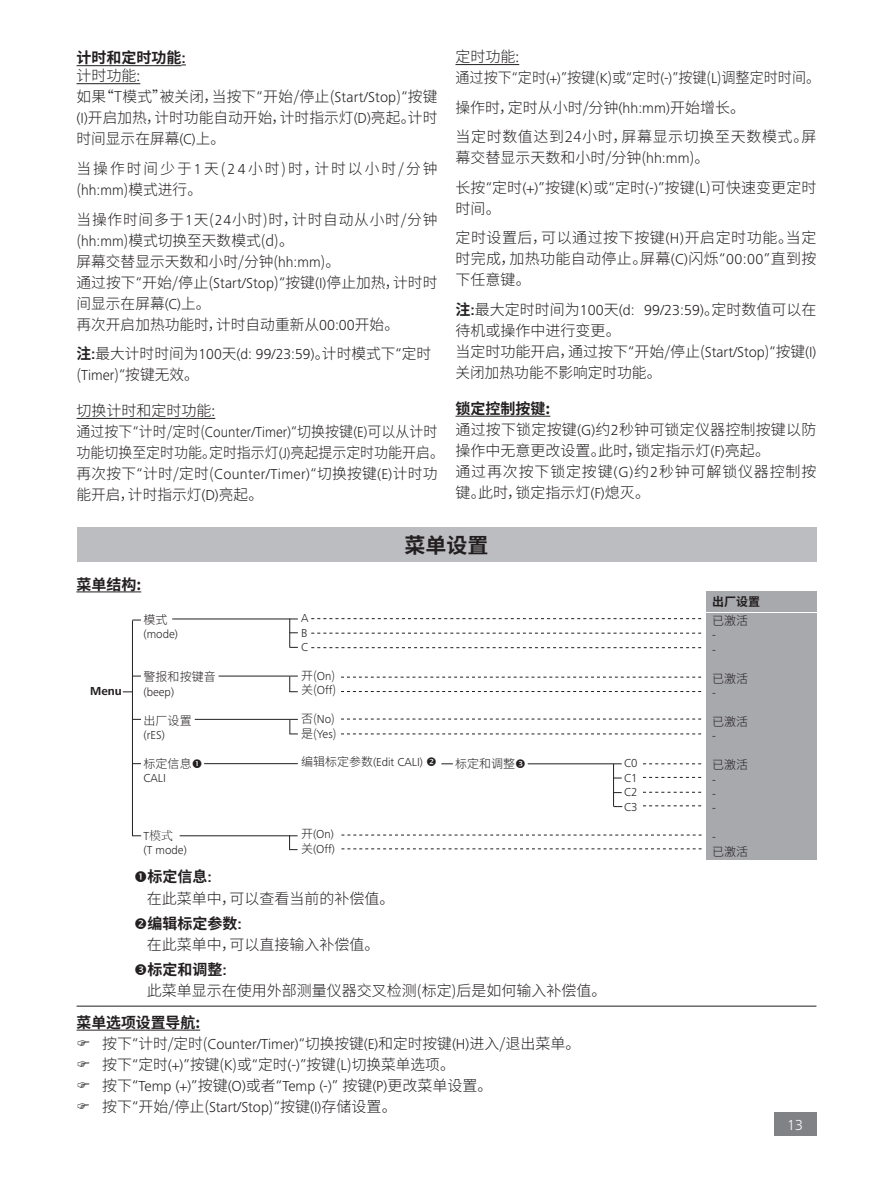
<style>
.page{position:relative;width:893px;height:1187px;background:#fff}
.page>*{position:absolute;margin:0;border:0;box-sizing:border-box;transform-origin:0 0}
.t1{font:700 21px "Source Han Sans CN";color:#231f20}
.t2{font:300 15px/21px "Source Han Sans CN";color:#231f20}
.t3{font:300 15px/29.5px "Source Han Sans CN";letter-spacing:.04em;color:#231f20}
.t4{font:300 15px "Frutiger Next IKA";color:#231f20}
.t5{font:300 15px/21px "Source Han Sans CN";letter-spacing:.14em;color:#231f20}
.t6{font:300 15px "Frutiger Next IKA";letter-spacing:.025em;color:#231f20}
.t7{font:300 15px/21px "Source Han Sans CN";letter-spacing:.025em;color:#231f20}
.t8{font:300 15px/29.5px "Source Han Sans CN";letter-spacing:.035em;color:#231f20}
.t9{font:700 15px/18px "Source Han Sans CN";color:#231f20}
.t10{font:300 15px "Frutiger Next IKA";color:#fff}
.t11{font:300 12px/14.4px "Frutiger Next IKA";color:#231f20}
.t12{font:300 12px/14.4px "Source Han Sans CN";color:#231f20}
.t13{font:700 12px "Frutiger Next IKA";color:#231f20}
.t14{font:700 12px "Source Han Sans CN";color:#231f20}
.t15{font:300 12px "Adobe Song Std";color:#231f20}
.s1{font-family:"Frutiger Next IKA"}
.s2{font-weight:300}
.s3{font-weight:700}
.s4{font-family:"Frutiger Next IKA";font-weight:700}
.s5{font-family:"Source Han Sans CN"}
</style>
<div class="page">
<div style="left:774px;top:1112px;width:42px;height:23px;background:#808285"></div>
<hr style="left:76px;top:591px;width:65px;height:1px;background:#231f20">
<hr style="left:77px;top:1005px;width:739px;height:1px;background:#231f20">
<hr style="left:77px;top:1029px;width:123px;height:1px;background:#231f20">
<hr style="left:77px;top:65px;width:105px;height:1px;background:#231f20">
<hr style="left:77px;top:83px;width:63px;height:1px;background:#231f20">
<hr style="left:77px;top:418px;width:138px;height:1px;background:#231f20">
<hr style="left:455px;top:416px;width:95px;height:1px;background:#231f20">
<hr style="left:455px;top:64px;width:64px;height:1px;background:#231f20">
<div style="left:77px;top:527px;width:739px;height:34px;background:#bcbdc0"></div>
<div style="left:706px;top:591px;width:110px;height:20px;background:#a8a9ad"></div>
<hr style="left:172px;top:618px;width:126px;height:1px;background:#231f20">
<svg style="left:289px;top:618px;width:9px;height:30px"></svg>
<hr style="left:219px;top:675px;width:79px;height:1px;background:#231f20">
<svg style="left:289px;top:676px;width:9px;height:16px"></svg>
<hr style="left:195px;top:719px;width:103px;height:1px;background:#231f20">
<svg style="left:311px;top:618px;width:390px;height:1px"></svg>
<svg style="left:311px;top:632px;width:390px;height:1px"></svg>
<svg style="left:311px;top:647px;width:390px;height:1px"></svg>
<svg style="left:341px;top:676px;width:360px;height:1px"></svg>
<svg style="left:341px;top:691px;width:360px;height:1px"></svg>
<svg style="left:341px;top:718px;width:360px;height:1px"></svg>
<svg style="left:341px;top:733px;width:360px;height:1px"></svg>
<svg style="left:643px;top:763px;width:58px;height:1px"></svg>
<svg style="left:643px;top:791px;width:58px;height:1px"></svg>
<svg style="left:643px;top:777px;width:58px;height:1px"></svg>
<svg style="left:643px;top:805px;width:58px;height:1px"></svg>
<svg style="left:289px;top:719px;width:9px;height:15px"></svg>
<hr style="left:204px;top:763px;width:94px;height:1px;background:#231f20">
<hr style="left:132px;top:620px;width:1px;height:216px;background:#231f20">
<hr style="left:528px;top:763px;width:94px;height:1px;background:#231f20">
<div style="left:706px;top:613px;width:110px;height:246px;background:#a8a9ad"></div>
<hr style="left:613px;top:763px;width:1px;height:43px;background:#231f20">
<hr style="left:180px;top:835px;width:118px;height:1px;background:#231f20">
<svg style="left:289px;top:835px;width:9px;height:15px"></svg>
<svg style="left:341px;top:848px;width:361px;height:1px"></svg>
<svg style="left:341px;top:834px;width:361px;height:1px"></svg>
<svg style="left:441px;top:763px;width:12px;height:2px"></svg>
<p class="t9" style="left:77px;top:49px;width:111px">计时和定时功能<span class="s1">:</span><span class="s2">计时功能:</span></p>
<p class="t2" style="left:77px;top:87px;width:362px;text-align:justify">如果“T模式”被关闭，当按下<span class="s1">“</span>开始/停止(<span class="s1">Start/Stop</span>)<span class="s1">“</span>按键<span class="s1">(I)</span>开启加热，计时功能自动开始，计时指示灯<span class="s1">(D)</span>亮起。计时时间显示在屏幕<span class="s1">(C)</span>上。</p>
<p class="t5" style="left:77px;top:158px;width:362px">当操作时间少于<span class="s1">1</span>天(<span class="s1">24</span>小时)时，计时以小时/分钟(<span class="s1">hh:mm</span>)模式进行。</p>
<p class="t2" style="left:77px;top:209px;width:362px">当操作时间多于<span class="s1">1</span>天(<span class="s1">24</span>小时)时，计时自动从小时/分钟(<span class="s1">hh:mm</span>)模式切换至天数模式(d)。<br>屏幕交替显示天数和小时/分钟(<span class="s1">hh:mm</span>)。<br>通过按下<span class="s1">“</span>开始/停止(<span class="s1">Start/Stop</span>)<span class="s1">“</span>按键<span class="s1">(I)</span>停止加热，计时时间显示在屏幕<span class="s1">(C)</span>上。<br>再次开启加热功能时，计时自动重新从<span class="s1">00:00</span>开始。</p>
<p class="t2" style="left:77px;top:343px;width:356px"><span class="s3">注</span><span class="s4">:</span>最大计时时间为<span class="s1">100</span>天<span class="s1">(d: 99/23:59)</span>。计时模式下<span class="s1">“</span>定时(<span class="s1">Timer</span>)<span class="s1">“</span>按键无效。</p>
<p class="t2" style="left:77px;top:400px;width:369px">切换计时和定时功能:<br>通过按下<span class="s1">“</span>计时/定时(<span class="s1">Counter/Timer)“</span>切换按键<span class="s1">(E)</span>可以从计时功能切换至定时功能。定时指示灯<span class="s1">(J)</span>亮起提示定时功能开启。</p>
<p class="t6" style="left:77px;top:465px;width:362px"><span class="s5">再次按下</span>“<span class="s5">计时/定时(</span>Counter/Timer)“<span class="s5">切换按键</span>(E)<span class="s5">计时功</span></p>
<p class="t2" style="left:77px;top:484px;width:188px">能开启，计时指示灯<span class="s1">(D)</span>亮起。</p>
<p class="t2" style="left:455px;top:47px;width:366px">定时功能:<br>通过按下<span class="s1">“</span>定时<span class="s1">(+)”</span>按键(<span class="s1">K</span>)或<span class="s1">“</span>定时<span class="s1">(-)”</span>按键(<span class="s1">L</span>)调整定时时间。</p>
<p class="t3" style="left:455px;top:93px;width:362px">操作时，定时从小时/分钟<span class="s1">(hh:mm)</span>开始增长。<br>当定时数值达到24小时，屏幕显示切换至天数模式。屏</p>
<p class="t2" style="left:455px;top:143px;width:362px;line-height:29.5px">幕交替显示天数和小时/分钟(<span class="s1">hh:mm</span>)。<br>长按<span class="s1">“</span>定时<span class="s1">(+)”</span>按键(<span class="s1">K</span>)或<span class="s1">“</span>定时<span class="s1">(-)”</span>按键(<span class="s1">L</span>)可快速变更定时</p>
<p class="t8" style="left:455px;top:194px;width:362px">时间。<br>定时设置后，可以通过按下按键<span class="s1">(H)</span>开启定时功能。当定</p>
<p class="t7" style="left:455px;top:249px;width:362px">时完成，加热功能自动停止。屏幕<span class="s1">(C)</span>闪烁<span class="s1">“00:00”</span>直到按下任意键。</p>
<p class="t2" style="left:455px;top:299px;width:362px"><span class="s3">注</span><span class="s4">:</span>最大定时时间为<span class="s1">100</span>天<span class="s1">(d: 99/23:59)</span>。定时数值可以在待机或操作中进行变更。<br>当定时功能开启，通过按下<span class="s1">“</span>开始/停止(<span class="s1">Start/Stop</span>)<span class="s1">“</span>按键<span class="s1">(I)</span>关闭加热功能不影响定时功能。</p>
<p class="t2" style="left:455px;top:398px;width:362px"><span class="s3">锁定控制按键:<br></span>通过按下锁定按键<span class="s1">(G)</span>约<span class="s1">2</span>秒钟可锁定仪器控制按键以防操作中无意更改设置。此时，锁定指示灯<span class="s1">(F)</span>亮起。<br>通过再次按下锁定按键<span class="s1">(G)</span>约<span class="s1">2</span>秒钟可解锁仪器控制按键。此时，锁定指示灯<span class="s1">(F)</span>熄灭。</p>
<p class="t9" style="left:76px;top:575px;width:66px">菜单结构:</p>
<p class="t13" style="left:90px;top:684px;width:33px">Menu</p>
<p class="t12" style="left:144px;top:612px;width:25px">模式</p>
<p class="t11" style="left:144px;top:627px;width:36px">(mode)</p>
<p class="t12" style="left:144px;top:670px;width:73px">警报和按键音</p>
<p class="t11" style="left:144px;top:684px;width:32px">(beep)</p>
<p class="t12" style="left:144px;top:713px;width:49px">出厂设置</p>
<p class="t11" style="left:144px;top:727px;width:23px">(rES)</p>
<p class="t12" style="left:144px;top:756px;width:49px">标定信息</p>
<p class="t11" style="left:144px;top:771px;width:24px">CALI</p>
<p class="t15" style="left:144px;top:829px;width:31px"><span class="s1">T</span>模式</p>
<p class="t11" style="left:144px;top:843px;width:45px">(T mode)</p>
<h1 class="t1" style="left:404px;top:533px;width:85px">菜单设置</h1>
<p class="t11" style="left:301px;top:611px;width:9px;text-align:justify">A B C</p>
<p class="t12" style="left:301px;top:668px;width:37px">开(<span class="s1">On</span>)关(<span class="s1">Off</span>)</p>
<p class="t12" style="left:301px;top:711px;width:37px">否(<span class="s1">No</span>)是(<span class="s1">Yes</span>)</p>
<p class="t11" style="left:301px;top:755px;width:123px"><span class="s5">编辑标定参数</span>(Edit CALI)</p>
<p class="t11" style="left:301px;top:827px;width:35px"><span class="s5">开</span>(On)<span class="s5">关</span>(Off)</p>
<p class="t12" style="left:455px;top:756px;width:61px">标定和调整</p>
<p class="t11" style="left:624px;top:756px;width:15px;text-align:justify">C0<br>C1<br>C2<br>C3</p>
<p class="t2" style="left:147px;top:866px;width:249px"><span class="s3">标定信息</span><span class="s4">:<br></span>在此菜单中，可以查看当前的补偿值。</p>
<p class="t2" style="left:147px;top:913px;width:234px"><span class="s3">编辑标定参数</span><span class="s4">:<br></span>在此菜单中，可以直接输入补偿值。</p>
<p class="t2" style="left:147px;top:959px;width:461px"><span class="s3">标定和调整</span><span class="s4">:<br></span>此菜单显示在使用外部测量仪器交叉检测(标定)后是如何输入补偿值。</p>
<p class="t2" style="left:102px;top:1012px;width:480px;text-indent:-26px"><span class="s3">菜单选项设置导航:<br></span>按下<span class="s1">“</span>计时/定时(<span class="s1">Counter/Timer)“</span>切换按键<span class="s1">(E)</span>和定时按键<span class="s1">(H)</span>进入/退出菜单。按下<span class="s1">“</span>定时<span class="s1">(+)”</span>按键(<span class="s1">K</span>)或<span class="s1">“</span>定时<span class="s1">(-)”</span>按键(<span class="s1">L</span>)切换菜单选项。</p>
<p class="t4" style="left:102px;top:1077px;width:392px"><span class="s5">按下</span>“Temp (+)”<span class="s5">按键</span>(O)<span class="s5">或者</span>“Temp (-)” <span class="s5">按键</span>(P)<span class="s5">更改菜单设置。</span></p>
<p class="t2" style="left:102px;top:1096px;width:296px">按下<span class="s1">“</span>开始/停止(<span class="s1">Start/Stop</span>)<span class="s1">“</span>按键<span class="s1">(I)</span>存储设置。</p>
<p class="t14" style="left:712px;top:595px;width:49px">出厂设置</p>
<p class="t12" style="left:712px;top:613px;width:37px">已激活</p>
<p class="t11" style="left:712px;top:628px;width:5px">- -</p>
<p class="t12" style="left:712px;top:671px;width:37px">已激活</p>
<p class="t11" style="left:712px;top:685px;width:5px">-</p>
<p class="t12" style="left:712px;top:714px;width:37px">已激活</p>
<p class="t11" style="left:712px;top:729px;width:5px">-</p>
<p class="t12" style="left:712px;top:757px;width:37px">已激活</p>
<p class="t11" style="left:712px;top:786px;width:5px">- -</p>
<p class="t11" style="left:712px;top:829px;width:5px">-</p>
<p class="t12" style="left:712px;top:844px;width:37px">已激活</p>
<p class="t10" style="left:787px;top:1115px;width:17px">13</p>
</div>
